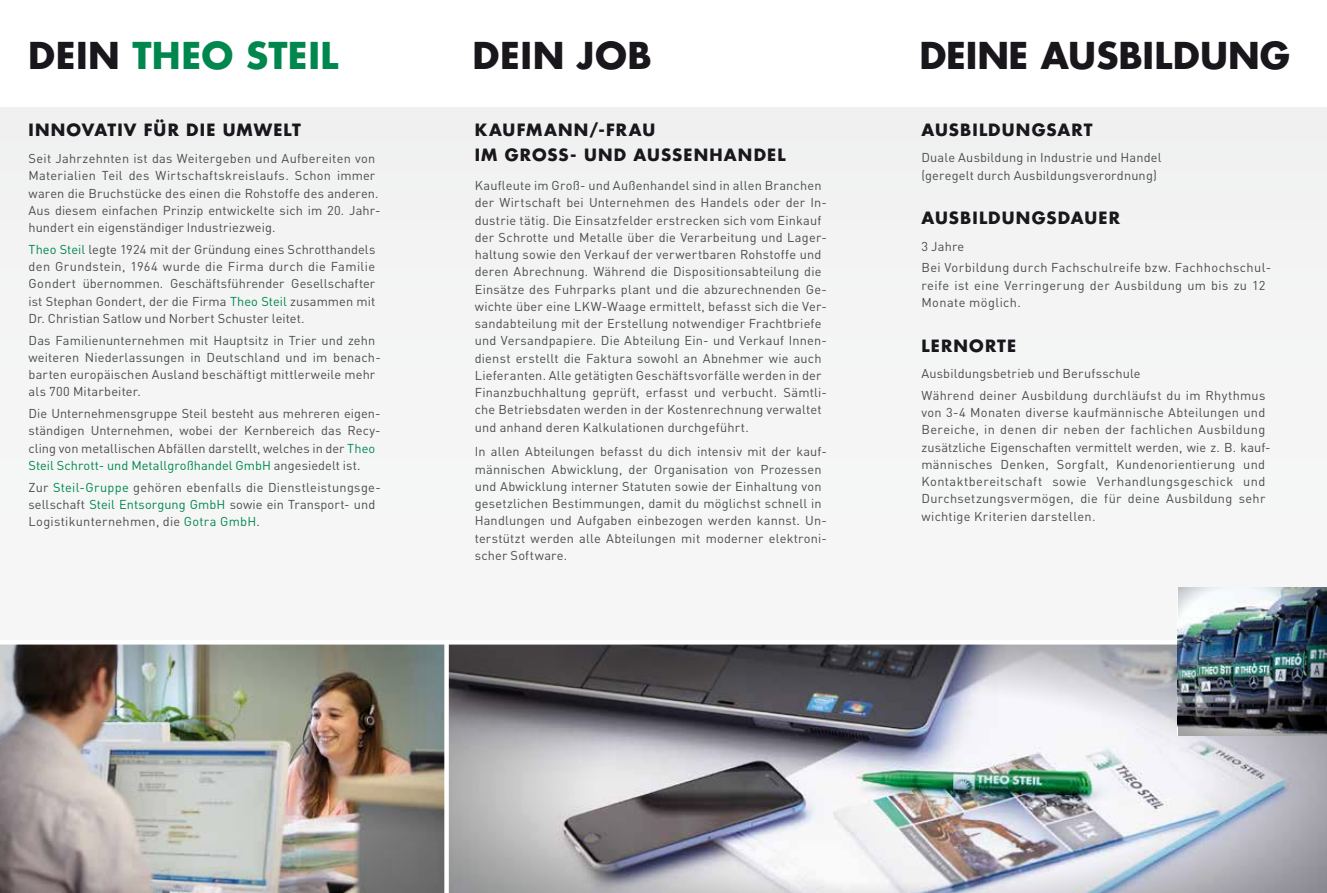
<style>
.page{position:relative;width:1327px;height:893px;background:#f5f5f5}
.page>*{position:absolute;margin:0;border:0;box-sizing:border-box;transform-origin:0 0}
.t1{font:700 36px "Futura Std";color:#1a171c}
.t2{font:700 36px "Futura Std";letter-spacing:.015em;color:#00874e}
.t3{font:700 16.5px/25.5px "Futura Std";letter-spacing:.07em;color:#1a171c}
.t4{font:12.75px/17.2px "DIN Pro";letter-spacing:.015em;color:#4b4b4d}
.t5{font:12.75px/21.8px "DIN Pro";letter-spacing:.035em;color:#4b4b4d}
.s1{color:#1a171c}
.s2{color:#00874e}
</style>
<div class="page">
<div style="left:0;top:0;width:1327px;height:107px;background:#fff"></div>
<img style="left:449px;top:645px;width:878px;height:248px">
<img style="left:0;top:645px;width:444px;height:248px">
<div style="left:0;top:640px;width:1327px;height:5px;background:#fff"></div>
<div style="left:444px;top:642px;width:5px;height:251px;background:#fff"></div>
<img style="left:1178px;top:587px;width:149px;height:149px">
<h1 class="t2" style="left:28px;top:31px;width:312px"><span class="s1">DEIN</span> THEO STEIL</h1>
<h1 class="t1" style="left:472px;top:31px;width:181px">DEIN JOB</h1>
<h1 class="t1" style="left:919px;top:31px;width:372px">DEINE AUSBILDUNG</h1>
<p class="t3" style="left:29px;top:117px;width:274px">INNOVATIV FÜR DIE UMWELT</p>
<p class="t3" style="left:475px;top:117px;width:312px">KAUFMANN/-FRAU<br>IM GROSS- UND AUSSENHANDEL</p>
<p class="t4" style="left:29px;top:149px;width:354px">Seit Jahrzehnten ist das Weitergeben und Aufbereiten von Materialien Teil des Wirtschaftskreislaufs. Schon immer waren die Bruchstücke des einen die Rohstoffe des anderen.<br>Aus diesem einfachen Prinzip entwickelte sich im 20. Jahr&shy;hundert ein eigenständiger Industriezweig.</p>
<p class="t4" style="left:29px;top:240px;width:348px;text-align:justify"><span class="s2">Theo Steil</span> legte 1924 mit der Gründung eines Schrotthandels den Grundstein, 1964 wurde die Firma durch die Familie Gondert übernommen. Geschäftsführender Gesellschafter ist Stephan Gondert, der die Firma <span class="s2">Theo Steil</span> zusammen mit Dr. Christian Satlow und Norbert Schuster leitet.</p>
<p class="t4" style="left:29px;top:331px;width:354px">Das Familienunternehmen mit Hauptsitz in Trier und zehn weiteren Niederlassungen in Deutschland und im benach&shy;barten europäischen Ausland beschäftigt mittlerweile mehr als 700 Mitarbeiter.</p>
<p class="t4" style="left:29px;top:404px;width:354px">Die Unternehmensgruppe Steil besteht aus mehreren eigen&shy;ständigen Unternehmen, wobei der Kernbereich das Recy&shy;cling von metallischen Abfällen darstellt, welches in der <span class="s2">Theo Steil Schrott- und Metallgroßhandel GmbH</span> angesiedelt ist.</p>
<p class="t4" style="left:29px;top:478px;width:354px">Zur <span class="s2">Steil-Gruppe</span> gehören ebenfalls die Dienstleistungsge&shy;sellschaft <span class="s2">Steil Entsorgung GmbH</span> sowie ein Transport- und<br>Logistikunternehmen, die <span class="s2">Gotra GmbH</span>.</p>
<p class="t4" style="left:475px;top:176px;width:354px">Kaufleute im Groß- und Außenhandel sind in allen Branchen der Wirtschaft bei Unternehmen des Handels oder der In&shy;dustrie tätig. Die Einsatzfelder erstrecken sich vom Einkauf der Schrotte und Metalle über die Verarbeitung und Lager&shy;haltung sowie den Verkauf der verwertbaren Rohstoffe und deren Abrechnung. Während die Dispositionsabteilung die Einsätze des Fuhrparks plant und die abzurechnenden Ge&shy;wichte über eine LKW-Waage ermittelt, befasst sich die Ver&shy;sandabteilung mit der Erstellung notwendiger Frachtbriefe und Versandpapiere. Die Abteilung Ein- und Verkauf Innen&shy;dienst erstellt die Faktura sowohl an Abnehmer wie auch Lieferanten. Alle getätigten Geschäftsvorfälle werden in der Finanzbuchhaltung geprüft, erfasst und verbucht. Sämtli&shy;che Betriebsdaten werden in der Kostenrechnung verwaltet und anhand deren Kalkulationen durchgeführt.</p>
<p class="t4" style="left:475px;top:443px;width:354px">In allen Abteilungen befasst du dich intensiv mit der kauf&shy;männischen Abwicklung, der Organisation von Prozessen und Abwicklung interner Statuten sowie der Einhaltung von gesetzlichen Bestimmungen, damit du möglichst schnell in Handlungen und Aufgaben einbezogen werden kannst. Un&shy;terstützt werden alle Abteilungen mit moderner elektroni&shy;scher Software.</p>
<p class="t3" style="left:921px;top:117px;width:173px">AUSBILDUNGSART</p>
<p class="t4" style="left:921px;top:149px;width:242px">Duale Ausbildung in Industrie und Handel (geregelt durch Ausbildungsverordnung)</p>
<p class="t3" style="left:921px;top:205px;width:200px">AUSBILDUNGSDAUER</p>
<p class="t5" style="left:921px;top:235px;width:351px">3 Jahre<br>Bei Vorbildung durch Fachschulreife bzw. Fachhochschul-</p>
<p class="t5" style="left:921px;top:276px;width:345px;line-height:17.2px">reife ist eine Verringerung der Ausbildung um bis zu 12<br>Monate möglich.</p>
<p class="t3" style="left:921px;top:332px;width:96px">LERNORTE</p>
<p class="t4" style="left:921px;top:362px;width:345px;line-height:21.8px">Ausbildungsbetrieb und Berufsschule<br>Während deiner Ausbildung durchläufst du im Rhythmus</p>
<p class="t4" style="left:921px;top:403px;width:351px">von 3-4 Monaten diverse kaufmännische Abteilungen und Bereiche, in denen dir neben der fachlichen Ausbildung zusätzliche Eigenschaften vermittelt werden, wie z. B. kauf&shy;männisches Denken, Sorgfalt, Kundenorientierung und Kontaktbereitschaft sowie Verhandlungsgeschick und Durchsetzungsvermögen, die für deine Ausbildung sehr wichtige Kriterien darstellen.</p>
</div>
